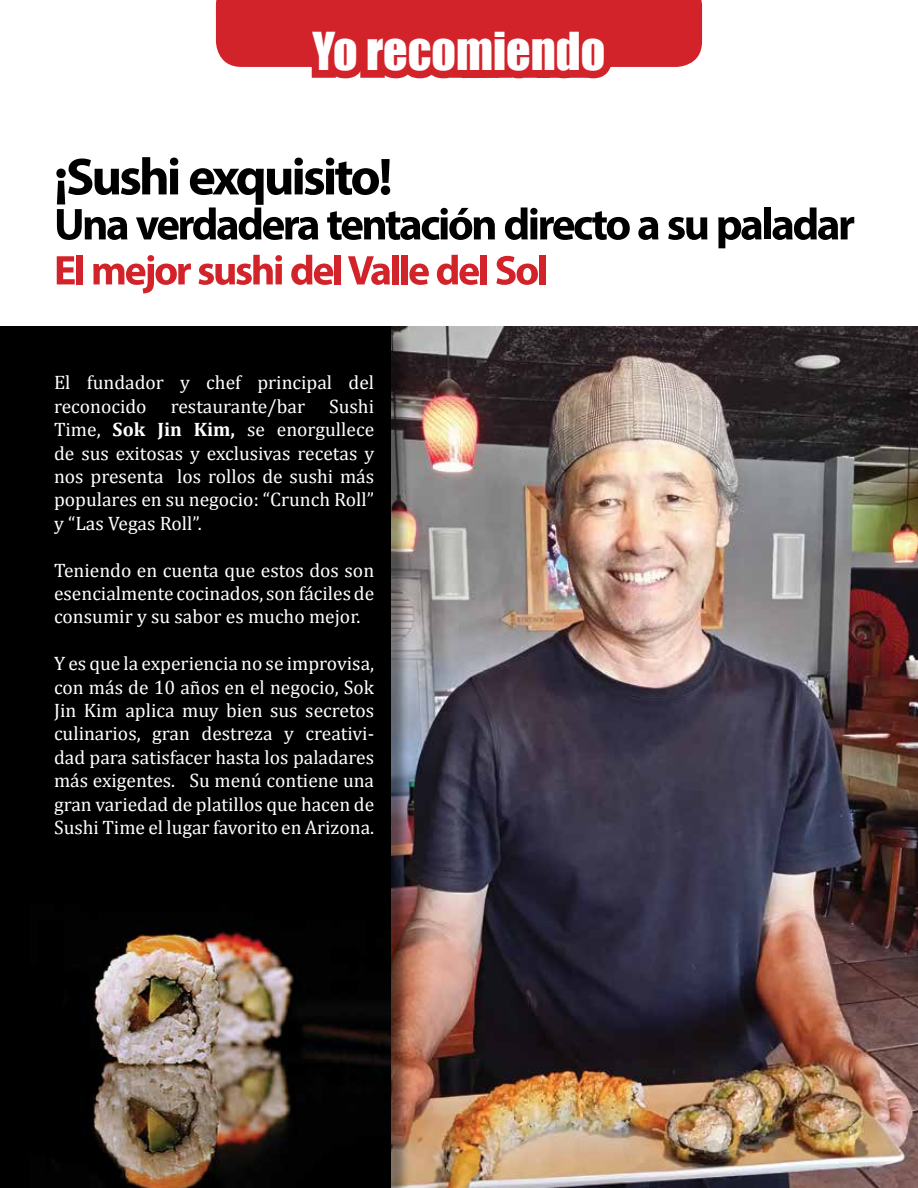
<style>
.page{position:relative;width:918px;height:1188px;background:#fff}
.page>*{position:absolute;margin:0;border:0;box-sizing:border-box;transform-origin:0 0}
.t1{font:700 73.5px "Myriad Arabic";letter-spacing:-.04em;color:#000}
.t2{font:700 63px "Myriad Arabic";letter-spacing:-.04em;color:#000}
.t3{font:700 58.5px "Myriad Arabic";letter-spacing:-.04em;color:#d2232a}
.t4{font:48px "Impact";color:#fff}
.t5{font:19.5px/23.4px "Cambria";color:#fff;text-align:justify}
.s1{font-weight:700}
</style>
<div class="page">
<img style="left:391px;top:327px;width:527px;height:861px">
<div style="left:0;top:329px;width:410px;height:859px;background:#000;opacity:.4"></div>
<div style="left:0;top:327px;width:391px;height:861px;background:#000"></div>
<svg style="left:216px;top:0;width:486px;height:79px;background:#d5343a"></svg>
<img style="left:82px;top:921px;width:309px;height:267px">
<h3 class="t4" style="left:313px;top:14px;width:294px">Yo recomiendo</h3>
<h1 class="t1" style="left:54px;top:126px;width:343px">¡Sushi exquisito!</h1>
<h2 class="t2" style="left:54px;top:181px;width:803px">Una verdadera tentación directo a su paladar</h2>
<h3 class="t3" style="left:54px;top:230px;width:496px">El mejor sushi del Valle del Sol</h3>
<p class="t5" style="left:54px;top:371px;width:322px">El fundador y chef principal del reconocido restaurante/bar Sushi Time, <span class="s1">Sok Jin Kim,</span> se enorgullece de sus exitosas y exclusivas recetas y nos presenta los rollos de sushi más populares en su negocio: “Crunch Roll” y “Las Vegas Roll”.</p>
<p class="t5" style="left:54px;top:558px;width:322px">Teniendo en cuenta que estos dos son esencialmente cocinados, son fáciles de consumir y su sabor es mucho mejor.</p>
<p class="t5" style="left:54px;top:652px;width:322px">Y es que la experiencia no se improvisa, con más de 10 años en el negocio, Sok Jin Kim aplica muy bien sus secretos culinarios, gran destreza y creativi&shy;dad para satisfacer hasta los paladares más exigentes. Su menú contiene una gran variedad de platillos que hacen de Sushi Time el lugar favorito en Arizona.</p>
</div>
